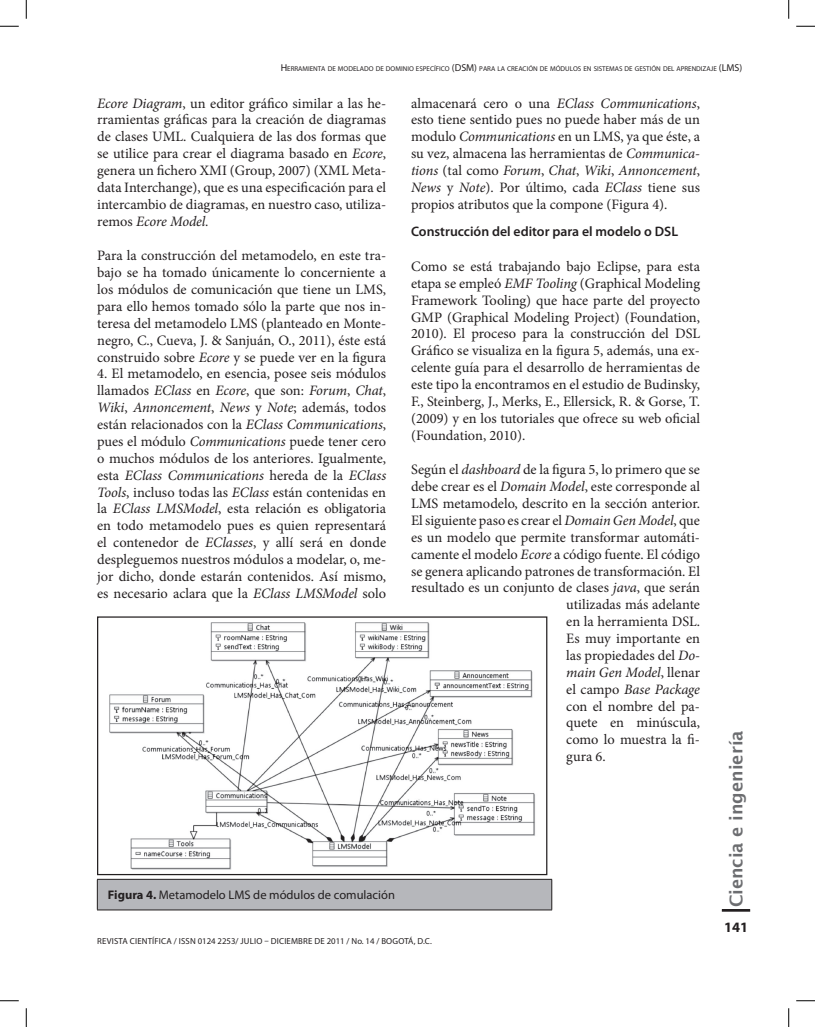
<style>
.page{position:relative;width:815px;height:1027px;background:#fff}
.page>*{position:absolute;margin:0;border:0;box-sizing:border-box;transform-origin:0 0}
.t1{font:600 17.5px "Lucida Sans";color:#6c6d70}
.t2{font:14.38px/16.9px "Minion Pro";color:#231f20;text-align:justify}
.t3{font:italic 14.38px "Minion Pro";letter-spacing:-.005em;color:#231f20}
.t4{font:700 14.38px "Myriad Pro";color:#231f20}
.t5{font:600 13.75px "Myriad Pro";color:#231f20}
.t6{font:12.5px "Myriad Pro";color:#231f20}
.t7{font:8.75px "Myriad Pro";letter-spacing:.02em;color:#231f20}
.t8{font:8.75px "Myriad Pro";color:#231f20}
.t9{font:7px "Myriad Pro";color:#231f20}
.s1{font-size:10px}
.s2{font-style:italic}
.s3{font-style:normal}
.s4{font-weight:700}
</style>
<div class="page">
<div style="left:721px;top:909px;width:29px;height:3px;border:1px solid #231f20"></div>
<img style="left:109px;top:622px;width:426px;height:248px">
<div style="left:97px;top:879px;width:454px;height:31px;background:#b6b7bb"></div>
<hr style="left:97px;top:879px;width:455px;height:1px;background:#231f20">
<hr style="left:97px;top:880px;width:1px;height:30px;background:#231f20">
<hr style="left:551px;top:880px;width:1px;height:30px;background:#231f20">
<hr style="left:97px;top:910px;width:455px;height:1px;background:#231f20">
<div style="left:97px;top:616px;width:450px;height:259px;border:1px solid #231f20"></div>
<svg style="left:0;top:25px;width:19px;height:2px"></svg>
<svg style="left:796px;top:25px;width:18px;height:2px"></svg>
<svg style="left:0;top:1000px;width:19px;height:1px"></svg>
<svg style="left:796px;top:1000px;width:18px;height:1px"></svg>
<svg style="left:25px;top:0;width:2px;height:19px"></svg>
<svg style="left:25px;top:1008px;width:2px;height:19px"></svg>
<svg style="left:788px;top:0;width:1px;height:19px"></svg>
<svg style="left:788px;top:1008px;width:1px;height:19px"></svg>
<p class="t9" style="left:280px;top:64px;width:181px"><span class="s1">H</span> ERRAMIENTA DE MODELADO DE DOMINIO ESPECÍFICO <span class="s1">(DSM</span></p>
<p class="t9" style="left:474px;top:64px;width:269px"><span class="s1">)</span> PARA LA CREACIÓN DE MÓDULOS EN SISTEMAS DE GESTIÓN DEL APRENDIZAJE <span class="s1">(LMS)</span></p>
<p class="t2" style="left:97px;top:95px;width:290px"><span class="s2">Ecore Diagram</span>, un editor gráfico similar a las he&shy;rramientas gráficas para la creación de diagramas de clases UML. Cualquiera de las dos formas que se utilice para crear el diagrama basado en <span class="s2">Ecore</span>, genera un fichero XMI (Group, 2007) (XML Meta&shy;data Interchange), que es una especificación para el intercambio de diagramas, en nuestro caso, utiliza&shy;remos <span class="s2">Ecore Model.</span></p>
<p class="t2" style="left:97px;top:247px;width:290px">Para la construcción del metamodelo, en este tra&shy;bajo se ha tomado únicamente lo concerniente a los módulos de comunicación que tiene un LMS, para ello hemos tomado sólo la parte que nos in&shy;teresa del metamodelo LMS (planteado en Monte&shy;negro, C., Cueva, J. &amp; Sanjuán, O., 2011), éste está construido sobre <span class="s2">Ecore</span> y se puede ver en la figura</p>
<p class="t2" style="left:97px;top:365px;width:290px">4. El metamodelo, en esencia, posee seis módulos llamados <span class="s2">EClass</span> en <span class="s2">Ecore</span>, que son: <span class="s2">Forum</span>, <span class="s2">Chat</span>, <span class="s2">Wiki</span>, <span class="s2">Annoncement</span>, <span class="s2">News</span> y <span class="s2">Note</span>; además, todos están relacionados con la <span class="s2">EClass Communications</span>, pues el módulo <span class="s2">Communications</span> puede tener cero o muchos módulos de los anteriores. Igualmente, esta <span class="s2">EClass Communications</span> hereda de la <span class="s2">EClass Tools</span>, incluso todas las <span class="s2">EClass</span> están contenidas en la <span class="s2">EClass LMSModel</span>, esta relación es obligatoria en todo metamodelo pues es quien representará el contenedor de <span class="s2">EClasses</span>, y allí será en donde despleguemos nuestros módulos a modelar, o, me&shy;jor dicho, donde estarán contenidos. Así mismo, es necesario aclara que la <span class="s2">EClass LMSModel</span> solo</p>
<p class="t2" style="left:411px;top:95px;width:290px">almacenará cero o una <span class="s2">EClass Communications</span>, esto tiene sentido pues no puede haber más de un modulo <span class="s2">Communications</span> en un LMS, ya que éste, a su vez, almacena las herramientas de <span class="s2">Communica&shy;tions</span> (tal como <span class="s2">Forum</span>, <span class="s2">Chat</span>, <span class="s2">Wiki</span>, <span class="s2">Annoncement</span>, <span class="s2">News</span> y <span class="s2">Note</span>). Por último, cada <span class="s2">EClass</span> tiene sus propios atributos que la compone (Figura 4).</p>
<p class="t5" style="left:411px;top:223px;width:268px">Construcción del editor para el modelo o DSL</p>
<p class="t2" style="left:411px;top:258px;width:290px">Como se está trabajando bajo Eclipse, para esta etapa se empleó <span class="s2">EMF Tooling</span> (Graphical Modeling Framework Tooling) que hace parte del proyecto GMP (Graphical Modeling Project) (Foundation, 2010). El proceso para la construcción del DSL Gráfico se visualiza en la figura 5, además, una ex&shy;celente guía para el desarrollo de herramientas de este tipo la encontramos en el estudio de Budinsky, F., Steinberg, J., Merks, E., Ellersick, R. &amp; Gorse, T. (2009) y en los tutoriales que ofrece su web oficial (Foundation, 2010).</p>
<p class="t2" style="left:411px;top:461px;width:290px">Según el <span class="s2">dashboard</span> de la figura 5, lo primero que se</p>
<p class="t2" style="left:411px;top:478px;width:290px">debe crear es el <span class="s2">Domain Model</span>, este corresponde al</p>
<p class="t2" style="left:411px;top:495px;width:290px">LMS metamodelo, descrito en la sección anterior.</p>
<p class="t2" style="left:411px;top:512px;width:290px">El siguiente paso es crear el <span class="s2">Domain Gen Model</span>, que</p>
<p class="t2" style="left:411px;top:529px;width:290px">es un modelo que permite transformar automáti-</p>
<p class="t2" style="left:411px;top:546px;width:290px">camente el modelo <span class="s2">Ecore</span> a código fuente. El código</p>
<p class="t2" style="left:411px;top:563px;width:290px">se genera aplicando patrones de transformación. El</p>
<p class="t2" style="left:411px;top:579px;width:290px">resultado es un conjunto de clases <span class="s2">java</span>, que serán</p>
<p class="t2" style="left:566px;top:596px;width:135px">utilizadas más adelante</p>
<p class="t2" style="left:566px;top:613px;width:135px">en la herramienta DSL.</p>
<p class="t2" style="left:566px;top:630px;width:135px">Es muy importante en</p>
<p class="t2" style="left:566px;top:647px;width:135px">las propiedades del <span class="s2">Do-</span></p>
<p class="t3" style="left:566px;top:662px;width:135px">main Gen Model<span class="s3">, llenar</span></p>
<p class="t3" style="left:566px;top:679px;width:135px"><span class="s3">el campo</span> Base Package</p>
<p class="t2" style="left:566px;top:698px;width:135px">con el nombre del pa-</p>
<p class="t2" style="left:566px;top:714px;width:135px">quete en minúscula,</p>
<p class="t2" style="left:566px;top:731px;width:135px">como lo muestra la fi-</p>
<p class="t2" style="left:566px;top:748px;width:41px">gura 6.</p>
<p class="t6" style="left:108px;top:887px;width:288px"><span class="s4">Figura 4.</span> Metamodelo LMS de módulos de comulación</p>
<p class="t7" style="left:97px;top:936px;width:185px">Revista Científica / ISSN 0124 2253/ JULIO – Diciembre</p>
<p class="t8" style="left:314px;top:936px;width:119px">de 2011 / No. 14 / Bogotá, D.C.</p>
<p class="t1" style="left:726px;top:907px;width:178px;rotate:-90deg">Ciencia e ingeniería</p>
<p class="t4" style="left:724px;top:918px;width:25px">141</p>
</div>
